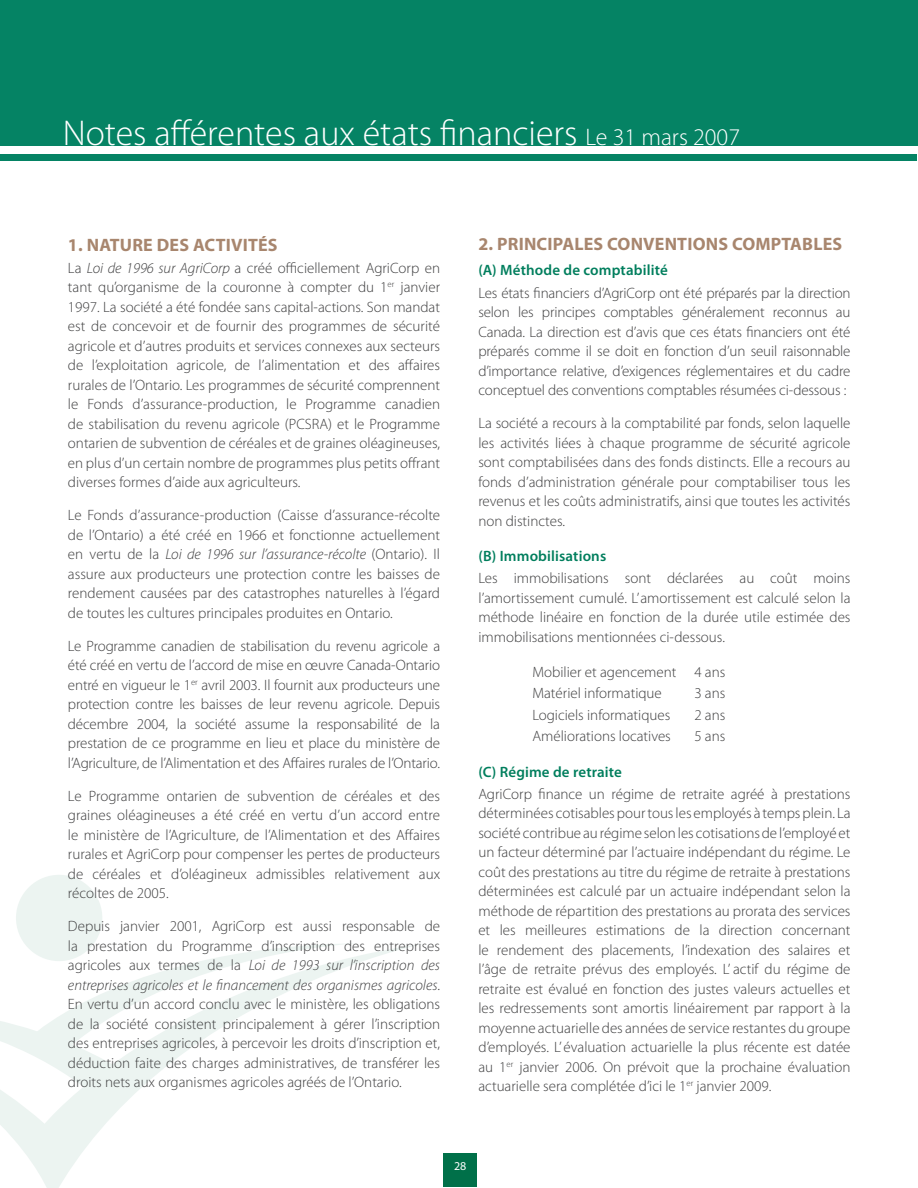
<style>
.page{position:relative;width:918px;height:1188px;background:#fff}
.page>*{position:absolute;margin:0;border:0;box-sizing:border-box;transform-origin:0 0}
.t1{font:300 36px "Myriad Pro";color:#fff}
.Financial_Headings{font:700 18px "Myriad Pro";letter-spacing:.01em;color:#a8866e}
.body_copy{font:300 15px/19.5px "Myriad Pro";color:#3e3e3f;text-align:justify}
.Normal_indent{font:300 15px "Myriad Pro";color:#3e3e3f}
.Financial_Subheading{font:600 15px "Myriad Pro";letter-spacing:.01em;color:#007e5d}
.t2{font:12px "Myriad Pro";color:#fff}
.s1{font-size:24px}
.s2{font-style:italic}
</style>
<div class="page">
<svg style="left:0;top:944px;width:419px;height:244px"></svg>
<svg style="left:0;top:875px;width:361px;height:228px"></svg>
<div style="left:0;top:0;width:918px;height:145px;background:#058364"></div>
<div style="left:1px;top:154px;width:916px;height:7px;background:#058364"></div>
<div style="left:443px;top:1154px;width:34px;height:33px;background:#007049"></div>
<p class="t1" style="left:63px;top:113px;width:679px">Notes afférentes aux états financiers <span class="s1">Le 31 mars 2007</span></p>
<p class="Financial_Headings" style="left:68px;top:233px;width:211px">1. NATURE DES ACTIVITÉS</p>
<p class="body_copy" style="left:68px;top:258px;width:374px">La <span class="s2">Loi de 1996 sur AgriCorp</span> a créé officiellement AgriCorp en tant qu’organisme de la couronne à compter du 1<sup>er</sup> janvier 1997. La société a été fondée sans capital-actions. Son mandat est de concevoir et de fournir des programmes de sécurité agricole et d’autres produits et services connexes aux secteurs de l’exploitation agricole, de l’alimentation et des affaires rurales de l’Ontario. Les programmes de sécurité comprennent le Fonds d’assurance-production, le Programme canadien de stabilisation du revenu agricole (PCSRA) et le Programme ontarien de subvention de céréales et de graines oléagineuses, en plus d’un certain nombre de programmes plus petits offrant diverses formes d’aide aux agriculteurs.</p>
<p class="body_copy" style="left:68px;top:506px;width:374px">Le Fonds d’assurance-production (Caisse d’assurance-récolte de l’Ontario) a été créé en 1966 et fonctionne actuellement en vertu de la <span class="s2">Loi de 1996 sur l’assurance-récolte</span> (Ontario). Il assure aux producteurs une protection contre les baisses de rendement causées par des catastrophes naturelles à l’égard de toutes les cultures principales produites en Ontario.</p>
<p class="body_copy" style="left:68px;top:636px;width:374px">Le Programme canadien de stabilisation du revenu agricole a été créé en vertu de l’accord de mise en œuvre Canada-Ontario entré en vigueur le 1<sup>er</sup> avril 2003. Il fournit aux producteurs une protection contre les baisses de leur revenu agricole. Depuis décembre 2004, la société assume la responsabilité de la prestation de ce programme en lieu et place du ministère de l’Agriculture, de l’Alimentation et des Affaires rurales de l’Ontario.</p>
<p class="body_copy" style="left:68px;top:786px;width:374px">Le Programme ontarien de subvention de céréales et des graines oléagineuses a été créé en vertu d’un accord entre le ministère de l’Agriculture, de l’Alimentation et des Affaires rurales et AgriCorp pour compenser les pertes de producteurs de céréales et d’oléagineux admissibles relativement aux récoltes de 2005.</p>
<p class="body_copy" style="left:68px;top:917px;width:374px">Depuis janvier 2001, AgriCorp est aussi responsable de la prestation du Programme d’inscription des entreprises agricoles aux termes de la <span class="s2">Loi de 1993 sur l’inscription des entreprises agricoles et le financement des organismes agricoles</span>.<br>En vertu d’un accord conclu avec le ministère, les obligations de la société consistent principalement à gérer l’inscription des entreprises agricoles, à percevoir les droits d’inscription et, déduction faite des charges administratives, de transférer les droits nets aux organismes agricoles agréés de l’Ontario.</p>
<p class="Financial_Headings" style="left:478px;top:233px;width:365px">2. PRINCIPALES CONVENTIONS COMPTABLES</p>
<p class="Financial_Subheading" style="left:478px;top:262px;width:191px">(A) Méthode de comptabilité</p>
<p class="body_copy" style="left:478px;top:283px;width:374px">Les états financiers d’AgriCorp ont été préparés par la direction selon les principes comptables généralement reconnus au Canada. La direction est d’avis que ces états financiers ont été préparés comme il se doit en fonction d’un seuil raisonnable d’importance relative, d’exigences réglementaires et du cadre conceptuel des conventions comptables résumées ci-dessous :</p>
<p class="body_copy" style="left:478px;top:414px;width:374px">La société a recours à la comptabilité par fonds, selon laquelle les activités liées à chaque programme de sécurité agricole sont comptabilisées dans des fonds distincts. Elle a recours au fonds d’administration générale pour comptabiliser tous les revenus et les coûts administratifs, ainsi que toutes les activités non distinctes.</p>
<p class="Financial_Subheading" style="left:478px;top:548px;width:129px">(B) Immobilisations</p>
<p class="body_copy" style="left:478px;top:569px;width:374px">Les immobilisations sont déclarées au coût moins l’amortissement cumulé. L’ amortissement est calculé selon la méthode linéaire en fonction de la durée utile estimée des immobilisations mentionnées ci-dessous.</p>
<p class="Normal_indent" style="left:532px;top:664px;width:195px">Mobilier et agencement 4 ans</p>
<p class="Normal_indent" style="left:532px;top:685px;width:131px">Matériel informatique</p>
<p class="Normal_indent" style="left:694px;top:685px;width:33px">3 ans</p>
<p class="Normal_indent" style="left:532px;top:706px;width:139px">Logiciels informatiques</p>
<p class="Normal_indent" style="left:694px;top:706px;width:33px">2 ans</p>
<p class="Normal_indent" style="left:532px;top:728px;width:140px">Améliorations locatives</p>
<p class="Normal_indent" style="left:694px;top:728px;width:33px">5 ans</p>
<p class="Financial_Subheading" style="left:478px;top:763px;width:145px">(C) Régime de retraite</p>
<p class="body_copy" style="left:478px;top:784px;width:374px">AgriCorp finance un régime de retraite agréé à prestations déterminées cotisables pour tous les employés à temps plein. La société contribue au régime selon les cotisations de l’employé et un facteur déterminé par l’actuaire indépendant du régime. Le coût des prestations au titre du régime de retraite à prestations déterminées est calculé par un actuaire indépendant selon la méthode de répartition des prestations au prorata des services et les meilleures estimations de la direction concernant le rendement des placements, l’indexation des salaires et l’âge de retraite prévus des employés. L’ actif du régime de retraite est évalué en fonction des justes valeurs actuelles et les redressements sont amortis linéairement par rapport à la moyenne actuarielle des années de service restantes du groupe d’employés. L’ évaluation actuarielle la plus récente est datée au 1<sup>er</sup> janvier 2006. On prévoit que la prochaine évaluation actuarielle sera complétée d’ici le 1<sup>er</sup> janvier 2009.</p>
<p class="t2" style="left:454px;top:1159px;width:14px">28</p>
</div>
